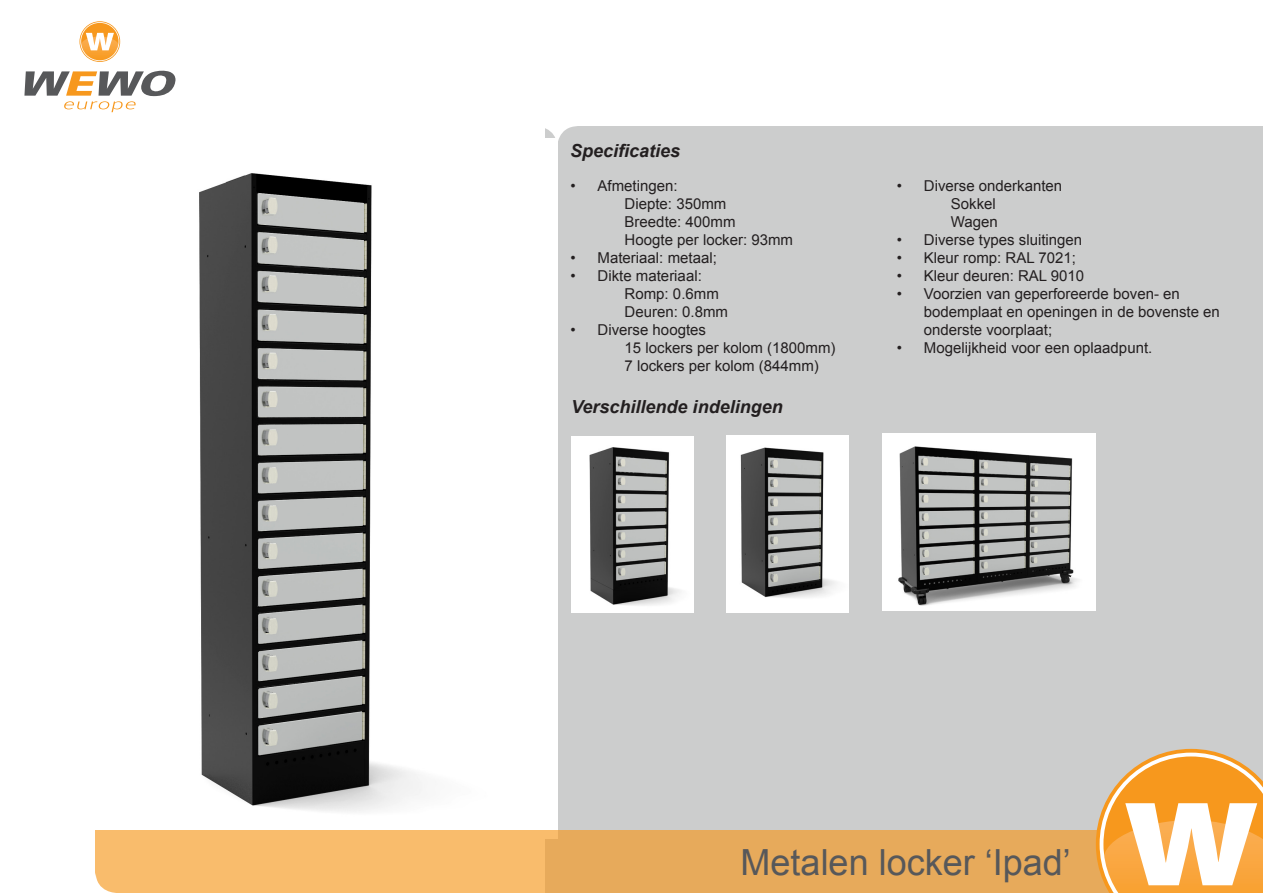
<style>
.page{position:relative;width:1263px;height:893px;background:#fff}
.page>*{position:absolute;margin:0;border:0;box-sizing:border-box;transform-origin:0 0}
.t1{font:36px "Arial";color:#57585a}
.t2{font:italic 700 18px "Arial";color:#231f20}
.t3{font:15px/18px "Arial";color:#231f20}
</style>
<div class="page">
<svg style="left:24px;top:71px;width:151px;height:41px"></svg>
<svg style="left:80px;top:21px;width:40px;height:41px"></svg>
<svg style="left:79px;top:22px;width:42px;height:39px"></svg>
<div style="left:546px;top:126px;width:717px;height:767px;background:#cccdcd"></div>
<img style="left:96px;top:144px;width:461px;height:687px">
<img style="left:571px;top:436px;width:122px;height:177px">
<img style="left:727px;top:436px;width:121px;height:176px">
<img style="left:883px;top:434px;width:213px;height:176px">
<div style="left:96px;top:831px;width:1167px;height:62px;background:linear-gradient(to bottom,#efb263,#efb262)"></div>
<svg style="left:95px;top:872px;width:22px;height:21px"></svg>
<svg style="left:536px;top:105px;width:42px;height:42px"></svg>
<svg style="left:1093px;top:749px;width:170px;height:144px;background:#f4c283"></svg>
<p class="t2" style="left:570px;top:139px;width:112px">Specificaties</p>
<p class="t3" style="left:571px;top:177px;width:109px">• Afmetingen:</p>
<p class="t3" style="left:625px;top:195px;width:103px">Diepte: 350mm</p>
<p class="t3" style="left:625px;top:213px;width:112px">Breedte: 400mm</p>
<p class="t3" style="left:625px;top:231px;width:170px">Hoogte per locker: 93mm</p>
<p class="t3" style="left:571px;top:249px;width:148px">• Materiaal: metaal;</p>
<p class="t3" style="left:571px;top:267px;width:133px">• Dikte materiaal:</p>
<p class="t3" style="left:625px;top:285px;width:96px">Romp: 0.6mm</p>
<p class="t3" style="left:625px;top:303px;width:105px">Deuren: 0.8mm</p>
<p class="t3" style="left:571px;top:321px;width:137px">• Diverse hoogtes</p>
<p class="t3" style="left:625px;top:339px;width:212px">15 lockers per kolom (1800mm)</p>
<p class="t3" style="left:625px;top:357px;width:196px">7 lockers per kolom (844mm)</p>
<p class="t2" style="left:571px;top:395px;width:213px">Verschillende indelingen</p>
<p class="t3" style="left:897px;top:177px;width:167px">• Diverse onderkanten</p>
<p class="t3" style="left:951px;top:195px;width:47px">Sokkel</p>
<p class="t3" style="left:951px;top:213px;width:48px">Wagen</p>
<p class="t3" style="left:897px;top:231px;width:187px">• Diverse types sluitingen</p>
<p class="t3" style="left:897px;top:249px;width:181px">• Kleur romp: RAL 7021;</p>
<p class="t3" style="left:897px;top:267px;width:189px">• Kleur deuren: RAL 9010</p>
<p class="t3" style="left:924px;top:285px;width:298px;text-indent:-27px">• Voorzien van geperforeerde boven- en bodemplaat en openingen in de bovenste en onderste voorplaat;</p>
<p class="t3" style="left:897px;top:339px;width:257px">• Mogelijkheid voor een oplaadpunt.</p>
<p class="t1" style="left:741px;top:838px;width:332px">Metalen locker ‘Ipad’</p>
</div>
